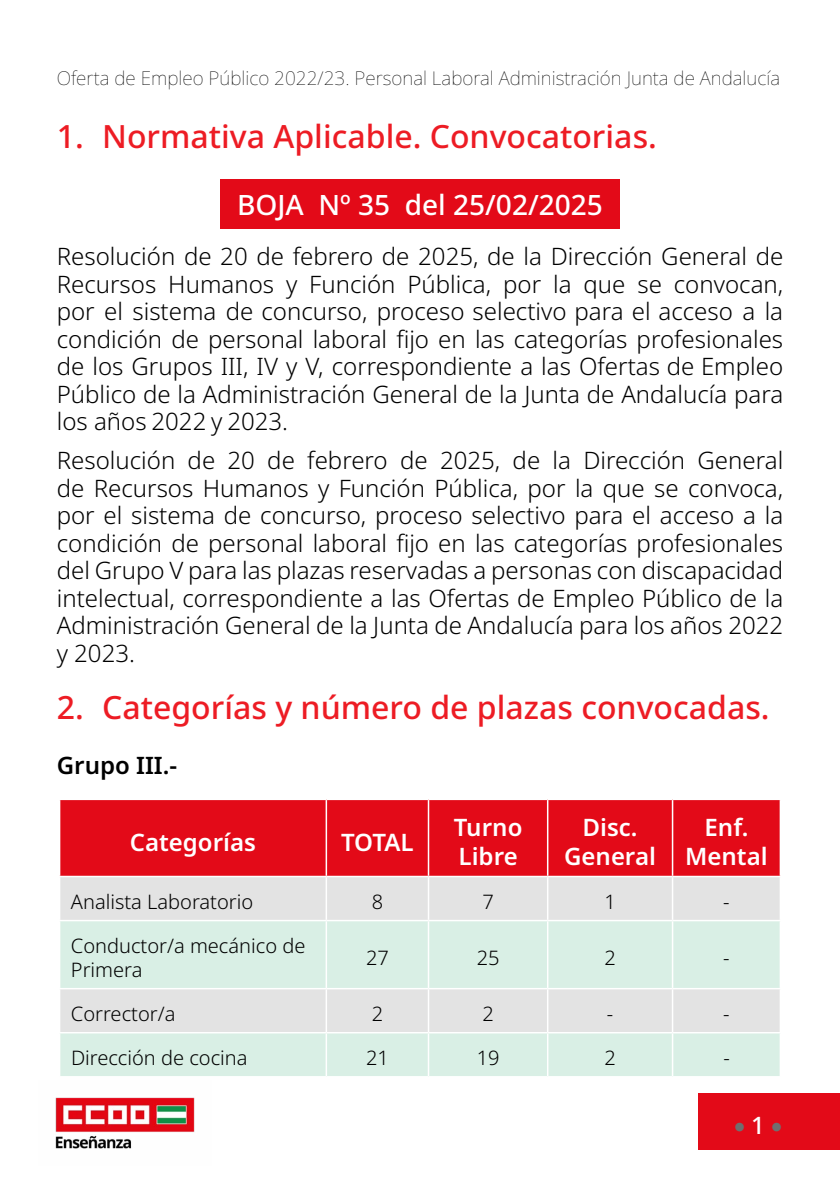
<style>
.page{position:relative;width:840px;height:1191px;background:#fff}
.page>*{position:absolute;margin:0;border:0;box-sizing:border-box;transform-origin:0 0}
.t1{font:500 32px "Noto Sans";color:#ed1c24}
.t2{font:500 28px "Noto Sans";color:#fff}
.t3{font:300 24px/27.6px "Noto Sans";color:#000;text-align:justify}
.t4{font:600 24px/28.8px "Noto Sans";color:#fff;text-align:center}
.t5{font:600 24px "Noto Sans";color:#000}
.t6{font:500 24px "Noto Sans";color:#fff}
.t7{font:300 20px/24px "Noto Sans";color:#000}
.t8{font:100 19px "Noto Sans";color:#000}
.s1{color:#706f6f}
</style>
<div class="page">
<div style="left:697px;top:1092px;width:142px;height:57px;background:#e30a18"></div>
<img style="left:55px;top:1097px;width:140px;height:52px">
<div style="left:220px;top:179px;width:399px;height:50px;background:#e30a18"></div>
<div style="left:60px;top:800px;width:719px;height:75px;background:#e30a18"></div>
<div style="left:60px;top:877px;width:719px;height:42px;background:#e3e3e3"></div>
<svg style="left:60px;top:921px;width:719px;height:155px;background:#dcebe4"></svg>
<hr style="left:325px;top:877px;width:2px;height:42px;background:#fff">
<hr style="left:427px;top:877px;width:2px;height:42px;background:#fff">
<hr style="left:546px;top:877px;width:2px;height:42px;background:#fff">
<hr style="left:671px;top:877px;width:2px;height:42px;background:#fff">
<hr style="left:325px;top:921px;width:2px;height:67px;background:#fff">
<hr style="left:427px;top:921px;width:2px;height:67px;background:#fff">
<hr style="left:546px;top:921px;width:2px;height:67px;background:#fff">
<hr style="left:671px;top:921px;width:2px;height:67px;background:#fff">
<hr style="left:59px;top:988px;width:267px;height:1px;background:#fff">
<hr style="left:326px;top:988px;width:102px;height:1px;background:#fff">
<hr style="left:325px;top:989px;width:2px;height:43px;background:#fff">
<hr style="left:428px;top:988px;width:119px;height:1px;background:#fff">
<hr style="left:427px;top:989px;width:2px;height:43px;background:#fff">
<hr style="left:547px;top:988px;width:125px;height:1px;background:#fff">
<hr style="left:546px;top:989px;width:2px;height:43px;background:#fff">
<hr style="left:672px;top:988px;width:108px;height:1px;background:#fff">
<hr style="left:671px;top:989px;width:2px;height:43px;background:#fff">
<hr style="left:59px;top:1032px;width:267px;height:1px;background:#fff">
<hr style="left:326px;top:1032px;width:102px;height:1px;background:#fff">
<hr style="left:325px;top:1033px;width:2px;height:43px;background:#fff">
<hr style="left:428px;top:1032px;width:119px;height:1px;background:#fff">
<hr style="left:427px;top:1033px;width:2px;height:43px;background:#fff">
<hr style="left:547px;top:1032px;width:125px;height:1px;background:#fff">
<hr style="left:546px;top:1033px;width:2px;height:43px;background:#fff">
<hr style="left:672px;top:1032px;width:108px;height:1px;background:#fff">
<hr style="left:671px;top:1033px;width:2px;height:43px;background:#fff">
<hr style="left:325px;top:800px;width:2px;height:75px;background:#fff">
<hr style="left:427px;top:800px;width:2px;height:75px;background:#fff">
<hr style="left:546px;top:800px;width:2px;height:75px;background:#fff">
<hr style="left:671px;top:800px;width:2px;height:75px;background:#fff">
<p class="t8" style="left:57px;top:65px;width:724px">Oferta de Empleo Público 2022/23. Personal Laboral Administración Junta de Andalucía</p>
<h1 class="t1" style="left:57px;top:113px;width:601px">1. Normativa Aplicable. Convocatorias.</h1>
<p class="t2" style="left:237px;top:185px;width:367px">BOJA Nº 35 del 25/02/2025</p>
<p class="t3" style="left:57px;top:243px;width:727px">Resolución de 20 de febrero de 2025, de la Dirección General de Recursos Humanos y Función Pública, por la que se convocan, por el sistema de concurso, proceso selectivo para el acceso a la condición de personal laboral fijo en las categorías profesionales de los Grupos III, IV y V, correspondiente a las Ofertas de Empleo Público de la Administración General de la Junta de Andalucía para los años 2022 y 2023.</p>
<p class="t3" style="left:57px;top:447px;width:727px">Resolución de 20 de febrero de 2025, de la Dirección General de Recursos Humanos y Función Pública, por la que se convoca, por el sistema de concurso, proceso selectivo para el acceso a la condición de personal laboral fijo en las categorías profesionales del Grupo V para las plazas reservadas a personas con discapacidad intelectual, correspondiente a las Ofertas de Empleo Público de la Administración General de la Junta de Andalucía para los años 2022 y 2023.</p>
<h1 class="t1" style="left:57px;top:684px;width:714px">2. Categorías y número de plazas convocadas.</h1>
<p class="t5" style="left:57px;top:749px;width:122px">Grupo III.-</p>
<p class="t4" style="left:130px;top:828px;width:128px">Categorías</p>
<p class="t4" style="left:341px;top:828px;width:74px">TOTAL</p>
<p class="t4" style="left:453px;top:814px;width:70px;text-align:left">Turno<br>Libre</p>
<p class="t4" style="left:564px;top:814px;width:93px">Disc.<br>General</p>
<p class="t4" style="left:684px;top:814px;width:84px">Enf.<br>Mental</p>
<p class="t7" style="left:71px;top:890px;width:184px">Analista Laboratorio</p>
<p class="t7" style="left:371px;top:890px;width:13px">8</p>
<p class="t7" style="left:482px;top:890px;width:13px">7</p>
<p class="t7" style="left:604px;top:890px;width:13px">1</p>
<p class="t7" style="left:722px;top:890px;width:8px">-</p>
<p class="t7" style="left:71px;top:934px;width:236px">Conductor/a mecánico de<br>Primera</p>
<p class="t7" style="left:366px;top:946px;width:24px">27</p>
<p class="t7" style="left:476px;top:946px;width:24px">25</p>
<p class="t7" style="left:604px;top:946px;width:13px">2</p>
<p class="t7" style="left:722px;top:946px;width:8px">-</p>
<p class="t7" style="left:71px;top:1002px;width:106px">Corrector/a</p>
<p class="t7" style="left:371px;top:1002px;width:13px">2</p>
<p class="t7" style="left:482px;top:1002px;width:13px">2</p>
<p class="t7" style="left:606px;top:1002px;width:8px">-</p>
<p class="t7" style="left:723px;top:1002px;width:8px">-</p>
<p class="t7" style="left:71px;top:1046px;width:178px">Dirección de cocina</p>
<p class="t7" style="left:366px;top:1046px;width:24px">21</p>
<p class="t7" style="left:476px;top:1046px;width:24px">19</p>
<p class="t7" style="left:604px;top:1046px;width:13px">2</p>
<p class="t7" style="left:723px;top:1046px;width:8px">-</p>
<p class="t6" style="left:733px;top:1108px;width:50px"><span class="s1">•</span>1<span class="s1">•</span></p>
</div>
